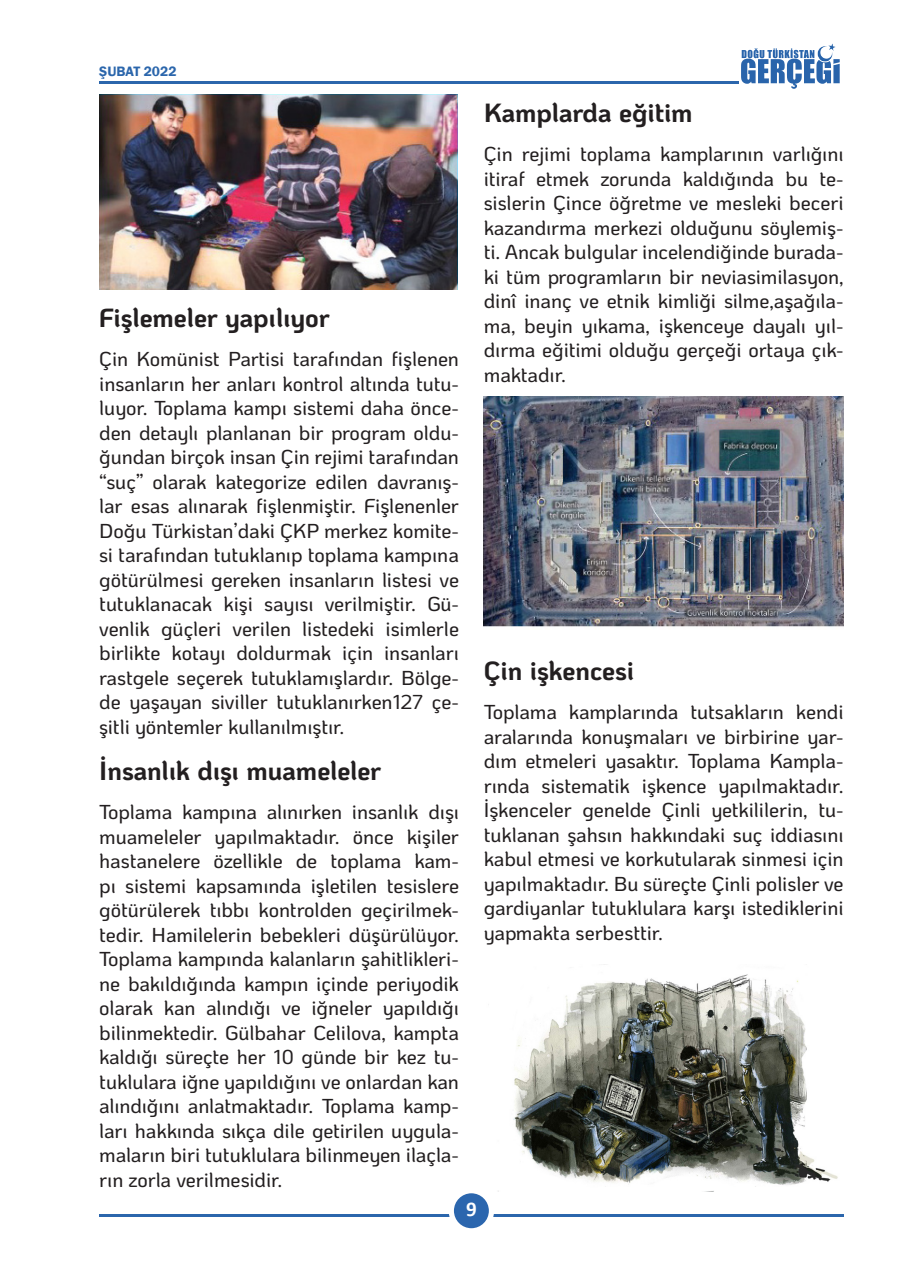
<style>
.page{position:relative;width:918px;height:1265px;background:#fff}
.page>*{position:absolute;margin:0;border:0;box-sizing:border-box;transform-origin:0 0}
.alahide_rayon{font:700 26.25px "Ko Ho";letter-spacing:-.005em;color:#231f20}
.t1{font:700 21px "Calibri";color:#fff}
.METİN{font:500 20.12px/24.5px "Ko Ho";letter-spacing:-.005em;color:#231f20;text-align:justify}
.t2{font:600 14px "Franklin Gothic";color:#2b66ac}
</style>
<div class="page">
<hr style="left:99px;top:1214px;width:744px;height:2px;background:#2b66ac">
<div style="left:451px;top:1191px;width:40px;height:40px;background:#2b66ae;border-radius:50%"></div>
<div style="left:449px;top:1188px;width:45px;height:45px;border:5px solid #fff;border-radius:50%"></div>
<img style="left:737px;top:43px;width:103px;height:46px">
<hr style="left:99px;top:81px;width:640px;height:2px;background:#2b66ac">
<img style="left:99px;top:94px;width:358px;height:195px">
<img style="left:484px;top:397px;width:359px;height:230px">
<img style="left:513px;top:974px;width:325px;height:213px">
<p class="t2" style="left:99px;top:63px;width:79px">ŞUBAT 2022</p>
<p class="alahide_rayon" style="left:99px;top:296px;width:232px">Fişlemeler yapılıyor</p>
<p class="METİN" style="left:99px;top:347px;width:361px">Çin Komünist Partisi tarafından fişlenen insanların her anları kontrol altında tutu&shy;luyor. Toplama kampı sistemi daha önce&shy;den detaylı planlanan bir program oldu&shy;ğundan birçok insan Çin rejimi tarafından “suç” olarak kategorize edilen davranış&shy;lar esas alınarak fişlenmiştir. Fişlenenler Doğu Türkistan’daki ÇKP merkez komite&shy;si tarafından tutuklanıp toplama kampına götürülmesi gereken insanların listesi ve tutuklanacak kişi sayısı verilmiştir. Gü&shy;venlik güçleri verilen listedeki isimlerle birlikte kotayı doldurmak için insanları rastgele seçerek tutuklamışlardır. Bölge&shy;de yaşayan siviller tutuklanırken127 çe&shy;şitli yöntemler kullanılmıştır.</p>
<p class="alahide_rayon" style="left:99px;top:749px;width:283px">İnsanlık dışı muameleler</p>
<p class="METİN" style="left:99px;top:800px;width:361px">Toplama kampına alınırken insanlık dışı muameleler yapılmaktadır. önce kişiler hastanelere özellikle de toplama kam&shy;pı sistemi kapsamında işletilen tesislere götürülerek tıbbı kontrolden geçirilmek&shy;tedir. Hamilelerin bebekleri düşürülüyor.<br>Toplama kampında kalanların şahitlikleri&shy;ne bakıldığında kampın içinde periyodik olarak kan alındığı ve iğneler yapıldığı bilinmektedir. Gülbahar Celilova, kampta kaldığı süreçte her 10 günde bir kez tu&shy;tuklulara iğne yapıldığını ve onlardan kan alındığını anlatmaktadır. Toplama kamp&shy;ları hakkında sıkça dile getirilen uygula&shy;maların biri tutuklulara bilinmeyen ilaçla&shy;rın zorla verilmesidir.</p>
<p class="t1" style="left:466px;top:1194px;width:12px">9</p>
<p class="alahide_rayon" style="left:484px;top:91px;width:210px">Kamplarda eğitim</p>
<p class="METİN" style="left:484px;top:142px;width:361px">Çin rejimi toplama kamplarının varlığını itiraf etmek zorunda kaldığında bu te&shy;sislerin Çince öğretme ve mesleki beceri kazandırma merkezi olduğunu söylemiş&shy;ti. Ancak bulgular incelendiğinde burada&shy;ki tüm programların bir neviasimilasyon, dinî inanç ve etnik kimliği silme,aşağıla&shy;ma, beyin yıkama, işkenceye dayalı yıl&shy;dırma eğitimi olduğu gerçeği ortaya çık&shy;maktadır.</p>
<p class="alahide_rayon" style="left:484px;top:649px;width:152px">Çin işkencesi</p>
<p class="METİN" style="left:484px;top:700px;width:361px">Toplama kamplarında tutsakların kendi aralarında konuşmaları ve birbirine yar&shy;dım etmeleri yasaktır. Toplama Kampla&shy;rında sistematik işkence yapılmaktadır.<br>İşkenceler genelde Çinli yetkililerin, tu&shy;tuklanan şahsın hakkındaki suç iddiasını kabul etmesi ve korkutularak sinmesi için yapılmaktadır. Bu süreçte Çinli polisler ve gardiyanlar tutuklulara karşı istediklerini yapmakta serbesttir.</p>
</div>
